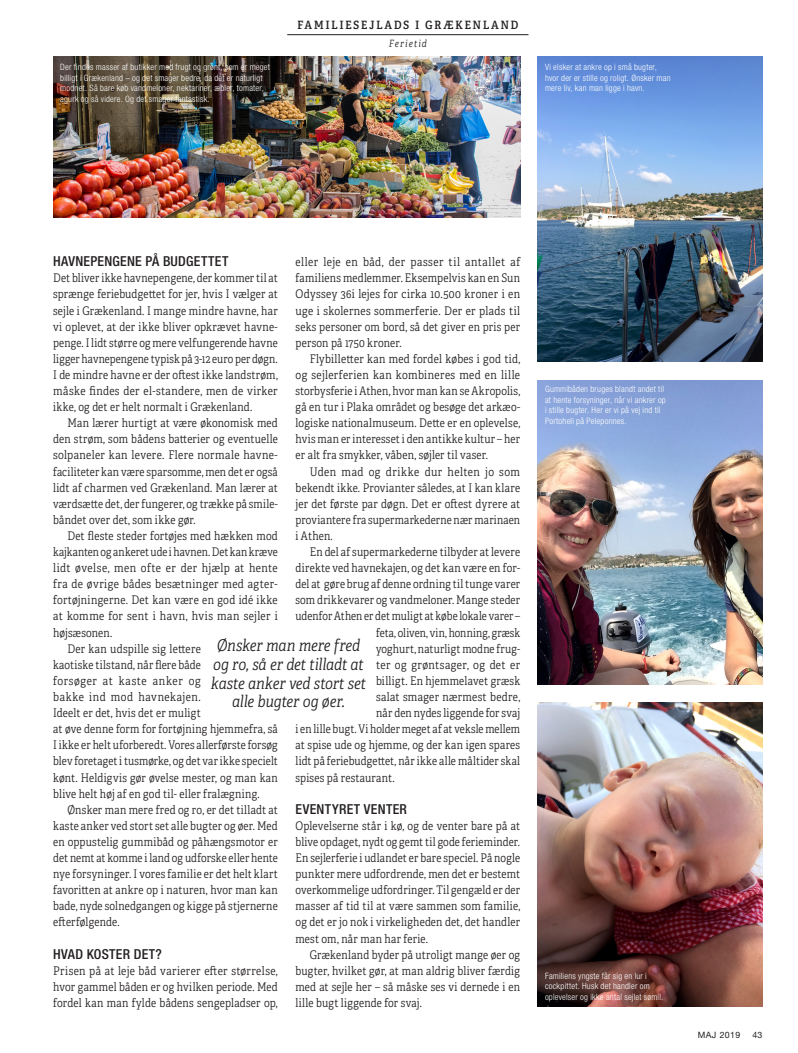
<style>
.page{position:relative;width:798px;height:1053px;background:#fff}
.page>*{position:absolute;margin:0;border:0;box-sizing:border-box;transform-origin:0 0}
.Citat{font:italic 16.25px/18.8px "Adelle Condensed Lt";color:#231f20;text-align:center}
.byline_stor{font:15px "Adelle Condensed";letter-spacing:.095em;color:#231f20}
._6_Mellemrubrik{font:500 condensed 13.75px "Helvetica Neue LT Pro";letter-spacing:.025em;color:#231f20}
._5_Brødtekst{font:11.88px/16.1px "Adelle Condensed Lt";letter-spacing:.015em;color:#231f20;text-align:justify}
._4_Brødtekst_første{font:11.88px/16.1px "Adelle Condensed Lt";letter-spacing:.015em;color:#231f20;text-align:justify}
._1_Byline{font:italic 10px "Adelle Condensed Lt";letter-spacing:.115em;color:#231f20}
._7_Billedtekst{font:300 condensed 8.75px/10.5px "Helvetica Neue LT Pro";letter-spacing:.025em;color:#fff}
.t1{font:8.75px "Helvetica Neue LT Pro";letter-spacing:.045em;color:#231f20}
</style>
<div class="page">
<hr style="left:287px;top:34px;width:241px;height:1px;background:#231f20">
<img style="left:537px;top:57px;width:225px;height:305px">
<img style="left:537px;top:380px;width:225px;height:304px">
<img style="left:537px;top:702px;width:225px;height:304px">
<img style="left:53px;top:57px;width:467px;height:161px">
<p class="_7_Billedtekst" style="left:60px;top:62px;width:211px">Der findes masser af butikker med frugt og grønt, som er meget billigt i Grækenland – og det smager bedre, da det er naturligt modnet. Så bare køb vandmeloner, nektariner, æbler, tomater, agurk og så videre. Og det smager fantastisk.</p>
<p class="byline_stor" style="left:297px;top:13px;width:223px">familiesejlads i grækenland</p>
<p class="_1_Byline" style="left:388px;top:36px;width:40px">Ferietid</p>
<p class="_7_Billedtekst" style="left:544px;top:62px;width:127px">Vi elsker at ankre op i små bugter, hvor der er stille og roligt. Ønsker man mere liv, kan man ligge i havn.</p>
<p class="_6_Mellemrubrik" style="left:53px;top:253px;width:177px">HAVNEPENGENE PÅ BUDGETTET</p>
<p class="_4_Brødtekst_første" style="left:53px;top:270px;width:226px">Det bliver ikke havnepengene, der kommer til at sprænge feriebudgettet for jer, hvis I vælger at sejle i Grækenland. I mange mindre havne, har vi oplevet, at der ikke bliver opkrævet havne&shy;penge. I lidt større og mere velfungerende havne ligger havnepengene typisk på 3-12 euro per døgn.<br>I de mindre havne er der oftest ikke landstrøm, måske findes der el-standere, men de virker ikke, og det er helt normalt i Grækenland.</p>
<p class="_5_Brødtekst" style="left:53px;top:414px;width:226px;text-indent:14px">Man lærer hurtigt at være økonomisk med den strøm, som bådens batterier og eventuelle solpaneler kan levere. Flere normale havne&shy;faciliteter kan være sparsomme, men det er også lidt af charmen ved Grækenland. Man lærer at værdsætte det, der fungerer, og trække på smile&shy;båndet over det, som ikke gør.</p>
<p class="_5_Brødtekst" style="left:53px;top:527px;width:226px;text-indent:14px">Det fleste steder fortøjes med hækken mod kajkanten og ankeret ude i havnen. Det kan kræve lidt øvelse, men ofte er der hjælp at hente fra de øvrige bådes besætninger med agter&shy;fortøjningerne. Det kan være en god idé ikke at komme for sent i havn, hvis man sejler i højsæsonen.</p>
<p class="_5_Brødtekst" style="left:53px;top:640px;width:226px;text-align:left;text-indent:14px">Der kan udspille sig lettere<br>kaotiske tilstand, når flere både<br>forsøger at kaste anker og<br>bakke ind mod havnekajen.<br>Ideelt er det, hvis det er muligt<br>at øve denne form for fortøjning hjemmefra, så I ikke er helt uforberedt. Vores allerførste forsøg blev foretaget i tusmørke, og det var ikke specielt kønt. Heldigvis gør øvelse mester, og man kan blive helt høj af en god til- eller fralægning.</p>
<p class="_5_Brødtekst" style="left:53px;top:801px;width:226px;text-indent:14px">Ønsker man mere fred og ro, er det tilladt at kaste anker ved stort set alle bugter og øer. Med en oppustelig gummibåd og påhængsmotor er det nemt at komme i land og udforske eller hente nye forsyninger. I vores familie er det helt klart favoritten at ankre op i naturen, hvor man kan bade, nyde solnedgangen og kigge på stjernerne efterfølgende.</p>
<p class="_6_Mellemrubrik" style="left:53px;top:945px;width:110px">HVAD KOSTER DET?</p>
<p class="_4_Brødtekst_første" style="left:53px;top:962px;width:226px">Prisen på at leje båd varierer efter størrelse, hvor gammel båden er og hvilken periode. Med fordel kan man fylde bådens sengepladser op,</p>
<p class="_4_Brødtekst_første" style="left:295px;top:253px;width:226px">eller leje en båd, der passer til antallet af familiens medlemmer. Eksempelvis kan en Sun Odyssey 36i lejes for cirka 10.500 kroner i en uge i skolernes sommerferie. Der er plads til seks personer om bord, så det giver en pris per person på 1750 kroner.</p>
<p class="_5_Brødtekst" style="left:295px;top:350px;width:226px;text-indent:14px">Flybilletter kan med fordel købes i god tid, og sejlerferien kan kombineres med en lille storbysferie i Athen, hvor man kan se Akropolis, gå en tur i Plaka området og besøge det arkæo&shy;logiske nationalmuseum. Dette er en oplevelse, hvis man er interesset i den antikke kultur – her er alt fra smykker, våben, søjler til vaser.</p>
<p class="_5_Brødtekst" style="left:295px;top:463px;width:226px;text-indent:14px">Uden mad og drikke dur helten jo som bekendt ikke. Provianter således, at I kan klare jer det første par døgn. Det er oftest dyrere at proviantere fra supermarkederne nær marinaen i Athen.</p>
<p class="_5_Brødtekst" style="left:309px;top:543px;width:212px">En del af supermarkederne tilbyder at levere</p>
<p class="_5_Brødtekst" style="left:295px;top:559px;width:226px">direkte ved havnekajen, og det kan være en for-</p>
<p class="_5_Brødtekst" style="left:295px;top:575px;width:226px">del at gøre brug af denne ordning til tunge varer</p>
<p class="_5_Brødtekst" style="left:295px;top:591px;width:226px">som drikkevarer og vandmeloner. Mange steder</p>
<p class="_5_Brødtekst" style="left:295px;top:607px;width:226px">udenfor Athen er det muligt at købe lokale varer –</p>
<p class="_5_Brødtekst" style="left:376px;top:624px;width:145px">feta, oliven, vin, honning, græsk</p>
<p class="_5_Brødtekst" style="left:376px;top:640px;width:145px">yoghurt, naturligt modne frug-</p>
<p class="_5_Brødtekst" style="left:376px;top:656px;width:146px">ter og grøntsager, og det er</p>
<p class="_5_Brødtekst" style="left:376px;top:672px;width:145px">billigt. En hjemmelavet græsk</p>
<p class="_5_Brødtekst" style="left:376px;top:688px;width:145px">salat smager nærmest bedre,</p>
<p class="_5_Brødtekst" style="left:376px;top:704px;width:146px">når den nydes liggende for svaj</p>
<p class="_5_Brødtekst" style="left:295px;top:720px;width:226px">i en lille bugt. Vi holder meget af at veksle mellem</p>
<p class="_5_Brødtekst" style="left:295px;top:736px;width:226px">at spise ude og hjemme, og der kan igen spares</p>
<p class="_5_Brødtekst" style="left:295px;top:752px;width:226px">lidt på feriebudgettet, når ikke alle måltider skal</p>
<p class="_5_Brødtekst" style="left:295px;top:768px;width:100px">spises på restaurant.</p>
<p class="_6_Mellemrubrik" style="left:295px;top:800px;width:113px">EVENTYRET VENTER</p>
<p class="_4_Brødtekst_første" style="left:295px;top:817px;width:226px">Oplevelserne står i kø, og de venter bare på at blive opdaget, nydt og gemt til gode ferieminder.<br>En sejlerferie i udlandet er bare speciel. På nogle punkter mere udfordrende, men det er bestemt overkommelige udfordringer. Til gengæld er der masser af tid til at være sammen som familie, og det er jo nok i virkeligheden det, det handler mest om, når man har ferie.</p>
<p class="_5_Brødtekst" style="left:295px;top:945px;width:226px;text-indent:14px">Grækenland byder på utroligt mange øer og bugter, hvilket gør, at man aldrig bliver færdig med at sejle her – så måske ses vi dernede i en lille bugt liggende for svaj.</p>
<p class="Citat" style="left:211px;top:635px;width:157px">Ønsker man mere fred og ro, så er det tilladt at kaste anker ved stort set alle bugter og øer.</p>
<p class="_7_Billedtekst" style="left:544px;top:384px;width:122px">Gummibåden bruges blandt andet til at hente forsyninger, når vi ankrer op i stille bugter. Her er vi på vej ind til Portoheli på Peleponnes.</p>
<p class="_7_Billedtekst" style="left:544px;top:970px;width:120px">Familiens yngste får sig en lur i cockpittet. Husk det handler om oplevelser og ikke antal sejlet sømil.</p>
<p class="t1" style="left:697px;top:1029px;width:44px">MAJ 2019</p>
<p class="t1" style="left:752px;top:1029px;width:12px">43</p>
</div>
